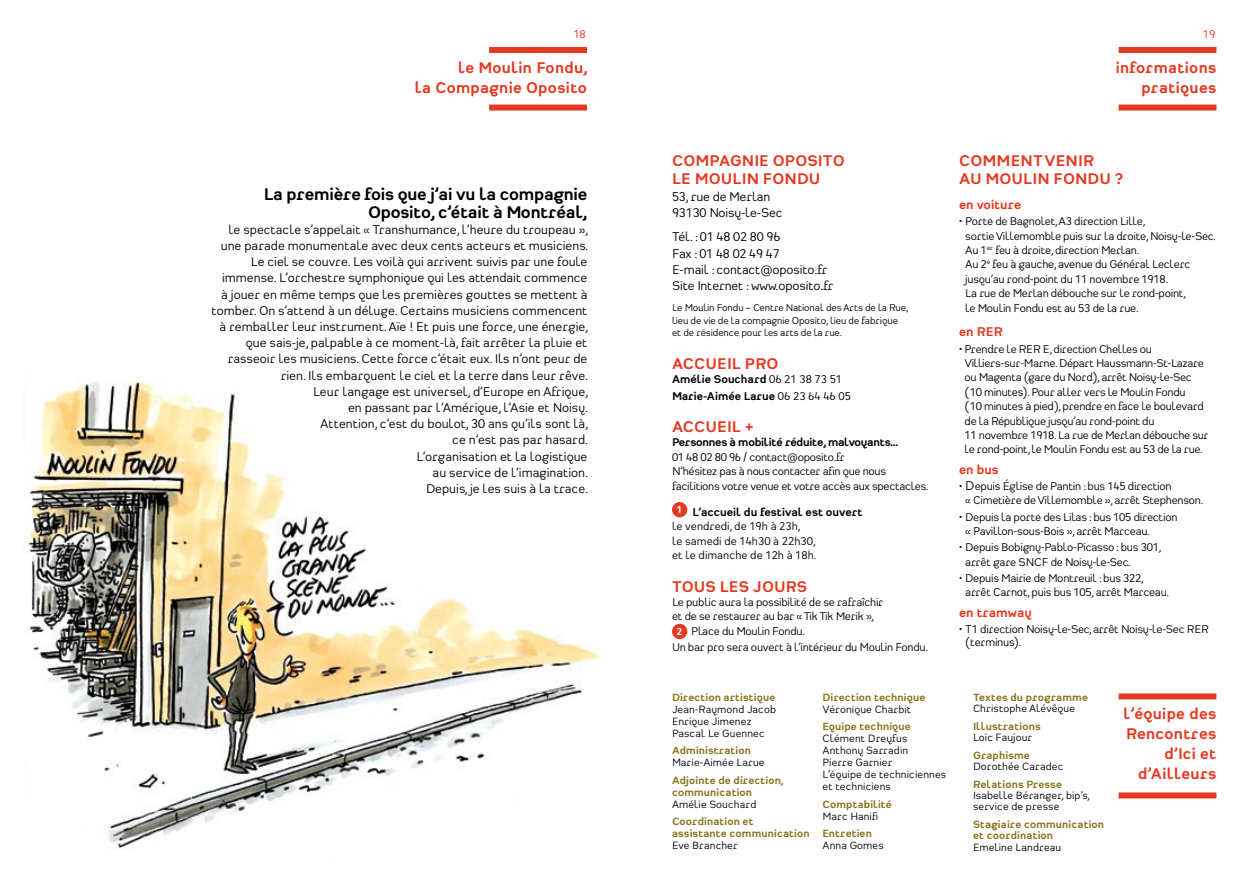
<style>
.page{position:relative;width:1259px;height:893px;background:#fff}
.page>*{position:absolute;margin:0;border:0;box-sizing:border-box;transform-origin:0 0}
.t1{font:700 18px/18px "Heimat Sans";letter-spacing:-.01em;color:#000;text-align:right}
.t2{font:700 16.5px/19.8px "Heimat Sans";letter-spacing:.02em;color:#e53820;text-align:right}
.t3{font:700 16.5px/18px "Heimat Sans";color:#e53820}
.t4{font:13.5px/16.2px "Heimat Sans";color:#000;text-align:right}
.t5{font:700 13.5px "Heimat Sans";color:#e53820}
.t6{font:12px/14.4px "Heimat Sans";letter-spacing:-.02em;color:#000}
.t7{font:12px/14.4px "Heimat Sans";color:#000}
.t8{font:700 12px/16.2px "Heimat Sans";color:#000}
.t9{font:12px "Heimat Sans";color:#e53820}
.t10{font:11.25px/12px "Heimat Sans";letter-spacing:.01em;color:#000}
.t11{font:700 11.25px/12px "Heimat Sans";letter-spacing:.01em;color:#89731b}
.t12{font:700 10.8px "Heimat Sans";color:#fff}
.t13{font:10.5px/12.6px "Heimat Sans";letter-spacing:-.01em;color:#000}
.s1{font-weight:400}
.s2{font-weight:700}
.s3{font-size:13.5px}
.s4{font-weight:400;color:#000}
</style>
<div class="page">
<img style="left:23px;top:381px;width:577px;height:468px">
<div style="left:672px;top:502px;width:15px;height:15px;background:#e53820;border-radius:50%"></div>
<div style="left:1118px;top:47px;width:98px;height:6px;background:#e53820"></div>
<div style="left:1118px;top:105px;width:98px;height:6px;background:#e53820"></div>
<div style="left:489px;top:47px;width:98px;height:6px;background:#e53820"></div>
<div style="left:489px;top:105px;width:98px;height:6px;background:#e53820"></div>
<div style="left:1118px;top:693px;width:98px;height:6px;background:#e53820"></div>
<div style="left:1118px;top:792px;width:98px;height:6px;background:#e53820"></div>
<div style="left:672px;top:624px;width:15px;height:15px;background:#e53820;border-radius:50%"></div>
<p class="t9" style="left:573px;top:27px;width:14px">18</p>
<p class="t9" style="left:1202px;top:27px;width:14px">19</p>
<p class="t2" style="left:458px;top:57px;width:131px">le Moulin Fondu,</p>
<p class="t2" style="left:415px;top:77px;width:173px">la Compagnie Oposito</p>
<p class="t1" style="left:264px;top:184px;width:325px">La première fois que j’ai vu la compagnie<br>Oposito, c’était à Montréal,</p>
<p class="t4" style="left:212px;top:221px;width:378px">le spectacle s’appelait « Transhumance, l’heure du troupeau », une parade monumentale avec deux cents acteurs et musiciens.<br>Le ciel se couvre. Les voilà qui arrivent suivis par une foule immense. L’orchestre symphonique qui les attendait commence<br>à jouer en même temps que les premières gouttes se mettent à tomber. On s’attend à un déluge. Certains musiciens commencent à remballer leur instrument. Aïe ! Et puis une force, une énergie, que sais-je, palpable à ce moment-là, fait arrêter la pluie et rasseoir les musiciens. Cette force c’était eux. Ils n’ont peur de rien. Ils embarquent le ciel et la terre dans leur rêve.<br>Leur langage est universel, d’Europe en Afrique,<br>en passant par l’Amérique, l’Asie et Noisy.</p>
<p class="t4" style="left:320px;top:415px;width:270px">Attention, c’est du boulot, 30 ans qu’ils sont là, ce n’est pas par hasard.<br>L’organisation et la logistique<br>au service de l’imagination.</p>
<p class="t4" style="left:426px;top:480px;width:164px">Depuis, je les suis à la trace.</p>
<p class="t2" style="left:1115px;top:57px;width:102px">informations pratiques</p>
<p class="t3" style="left:672px;top:151px;width:174px">COMPAGNIE OPOSITO<br>LE MOULIN FONDU</p>
<p class="t4" style="left:672px;top:188px;width:112px;text-align:left">53, rue de Merlan<br>93130 Noisy-le-Sec</p>
<p class="t4" style="left:672px;top:229px;width:163px;text-align:left">Tél. : 01 48 02 80 96<br>Fax : 01 48 02 49 47<br>E-mail : contact@oposito.fr<br>Site Internet : www.oposito.fr</p>
<p class="t13" style="left:672px;top:301px;width:238px">Le Moulin Fondu – Centre National des Arts de la Rue, lieu de vie de la compagnie Oposito, lieu de fabrique et de résidence pour les arts de la rue.</p>
<p class="t3" style="left:672px;top:354px;width:108px">ACCUEIL PRO</p>
<p class="t8" style="left:672px;top:371px;width:180px">Amélie Souchard <span class="s1">06 21 38 73 51<br></span>Marie-Aimée Larue <span class="s1">06 23 64 46 05</span></p>
<p class="t3" style="left:672px;top:417px;width:83px">ACCUEIL +</p>
<p class="t6" style="left:672px;top:435px;width:258px"><span class="s2">Personnes à mobilité réduite, malvoyants…<br></span>01 48 02 80 96 / contact@oposito.fr<br>N’hésitez pas à nous contacter afin que nous facilitions votre venue et votre accès aux spectacles.</p>
<p class="t12" style="left:676px;top:503px;width:7px">1</p>
<p class="t7" style="left:672px;top:505px;width:192px;text-indent:21px"><span class="s2">L’accueil du festival est ouvert </span>le vendredi, de 19h à 23h,<br>le samedi de 14h30 à 22h30,<br>et le dimanche de 12h à 18h.</p>
<p class="t3" style="left:672px;top:577px;width:137px">TOUS LES JOURS</p>
<p class="t6" style="left:672px;top:595px;width:213px">Le public aura la possibilité de se rafraîchir</p>
<p class="t6" style="left:672px;top:609px;width:204px">et de se restaurer au bar «Tik Tik Merik »,</p>
<p class="t6" style="left:691px;top:623px;width:115px">Place du Moulin Fondu.</p>
<p class="t6" style="left:672px;top:640px;width:258px">Un bar pro sera ouvert à l’intérieur du Moulin Fondu.</p>
<p class="t12" style="left:676px;top:624px;width:7px">2</p>
<p class="t3" style="left:959px;top:151px;width:165px">COMMENT VENIR<br>AU MOULIN FONDU ?</p>
<p class="t5" style="left:959px;top:196px;width:64px">en voiture</p>
<p class="t6" style="left:965px;top:214px;width:252px;text-indent:-6px"><span class="s3">•</span> Porte de Bagnolet,A3 direction Lille,<br>sortie Villemomble puis sur la droite, Noisy-le-Sec.<br>Au 1<sup>er</sup> feu à droite, direction Merlan.<br>Au 2<sup>e</sup> feu à gauche, avenue du Général Leclerc jusqu’au rond-point du 11 novembre 1918.<br>La rue de Merlan débouche sur le rond-point,<br>le Moulin Fondu est au 53 de la rue.</p>
<p class="t5" style="left:959px;top:323px;width:45px">en RER</p>
<p class="t6" style="left:964px;top:341px;width:246px;text-indent:-6px"><span class="s3">•</span> Prendre le RER E, direction Chelles ou Villiers-sur-Marne. Départ Haussmann-St-Lazare ou Magenta (gare du Nord), arrêt Noisy-le-Sec (10 minutes). Pour aller vers le Moulin Fondu<br>(10 minutes à pied), prendre en face le boulevard de la République jusqu’au rond-point du<br>11 novembre 1918. La rue de Merlan débouche sur le rond-point, le Moulin Fondu est au 53 de la rue.</p>
<p class="t5" style="left:959px;top:461px;width:41px">en bus</p>
<p class="t6" style="left:965px;top:479px;width:240px;text-indent:-6px"><span class="s3">• D</span>epuis Église de Pantin : bus 145 direction<br>« Cimetière de Villemomble », arrêt Stephenson.</p>
<p class="t6" style="left:965px;top:509px;width:214px;text-indent:-6px"><span class="s3">•</span> Depuis la porte des Lilas : bus 105 direction « Pavillon-sous-Bois », arrêt Marceau.</p>
<p class="t6" style="left:965px;top:540px;width:197px;text-indent:-6px"><span class="s3">•</span> Depuis Bobigny-Pablo-Picasso : bus 301, arrêt gare SNCF de Noisy-le-Sec.</p>
<p class="t6" style="left:965px;top:570px;width:205px;text-indent:-6px"><span class="s3">•</span> Depuis Mairie de Montreuil : bus 322, arrêt Carnot, puis bus 105, arrêt Marceau.</p>
<p class="t5" style="left:959px;top:603px;width:74px">en tramway</p>
<p class="t6" style="left:965px;top:622px;width:245px;line-height:13.5px;text-indent:-6px"><span class="s3">•</span> T1 direction Noisy-le-Sec, arrêt Noisy-le-Sec RER (terminus).</p>
<p class="t11" style="left:672px;top:691px;width:105px">Direction artistique</p>
<p class="t10" style="left:672px;top:703px;width:105px">Jean-Raymond Jacob</p>
<p class="t10" style="left:672px;top:715px;width:81px">Enrique Jimenez</p>
<p class="t10" style="left:672px;top:727px;width:94px">Pascal Le Guennec</p>
<p class="t11" style="left:672px;top:744px;width:80px">Administration</p>
<p class="t10" style="left:672px;top:756px;width:94px">Marie-Aimée Larue</p>
<p class="t11" style="left:672px;top:774px;width:113px">Adjointe de direction, communication</p>
<p class="t10" style="left:672px;top:798px;width:86px">Amélie Souchard</p>
<p class="t11" style="left:672px;top:815px;width:139px">Coordination et assistante communication</p>
<p class="t10" style="left:672px;top:839px;width:67px">Eve Brancher</p>
<p class="t11" style="left:822px;top:691px;width:104px">Direction technique</p>
<p class="t10" style="left:822px;top:703px;width:90px">Véronique Charbit</p>
<p class="t11" style="left:822px;top:720px;width:90px">Equipe technique</p>
<p class="t10" style="left:822px;top:732px;width:86px">Clément Dreyfus</p>
<p class="t10" style="left:822px;top:744px;width:87px">Anthony Sarradin</p>
<p class="t10" style="left:822px;top:756px;width:72px">Pierre Garnier</p>
<p class="t10" style="left:822px;top:768px;width:125px">L’équipe de techniciennes et techniciens</p>
<p class="t11" style="left:822px;top:798px;width:71px">Comptabilité</p>
<p class="t10" style="left:822px;top:810px;width:57px">Marc Hanifi</p>
<p class="t11" style="left:822px;top:827px;width:63px">Entretien<br><span class="s4">Anna Gomes</span></p>
<p class="t11" style="left:973px;top:691px;width:116px">Textes du programme</p>
<p class="t10" style="left:973px;top:702px;width:103px">Christophe Alévêque</p>
<p class="t11" style="left:973px;top:720px;width:69px">Illustrations</p>
<p class="t10" style="left:973px;top:731px;width:61px">Loïc Faujour</p>
<p class="t11" style="left:973px;top:748px;width:58px">Graphisme</p>
<p class="t10" style="left:973px;top:760px;width:92px">Dorothée Caradec</p>
<p class="t11" style="left:973px;top:777px;width:90px">Relations Presse</p>
<p class="t10" style="left:973px;top:790px;width:118px;line-height:11.2px">Isabelle Béranger, bip’s, service de presse</p>
<p class="t11" style="left:973px;top:818px;width:133px;line-height:11.4px">Stagiaire communication et coordination<br><span class="s4">Emeline Landreau</span></p>
<p class="t2" style="left:1123px;top:703px;width:94px">l’équipe des<br>Rencontres d’Ici et d’Ailleurs</p>
</div>
